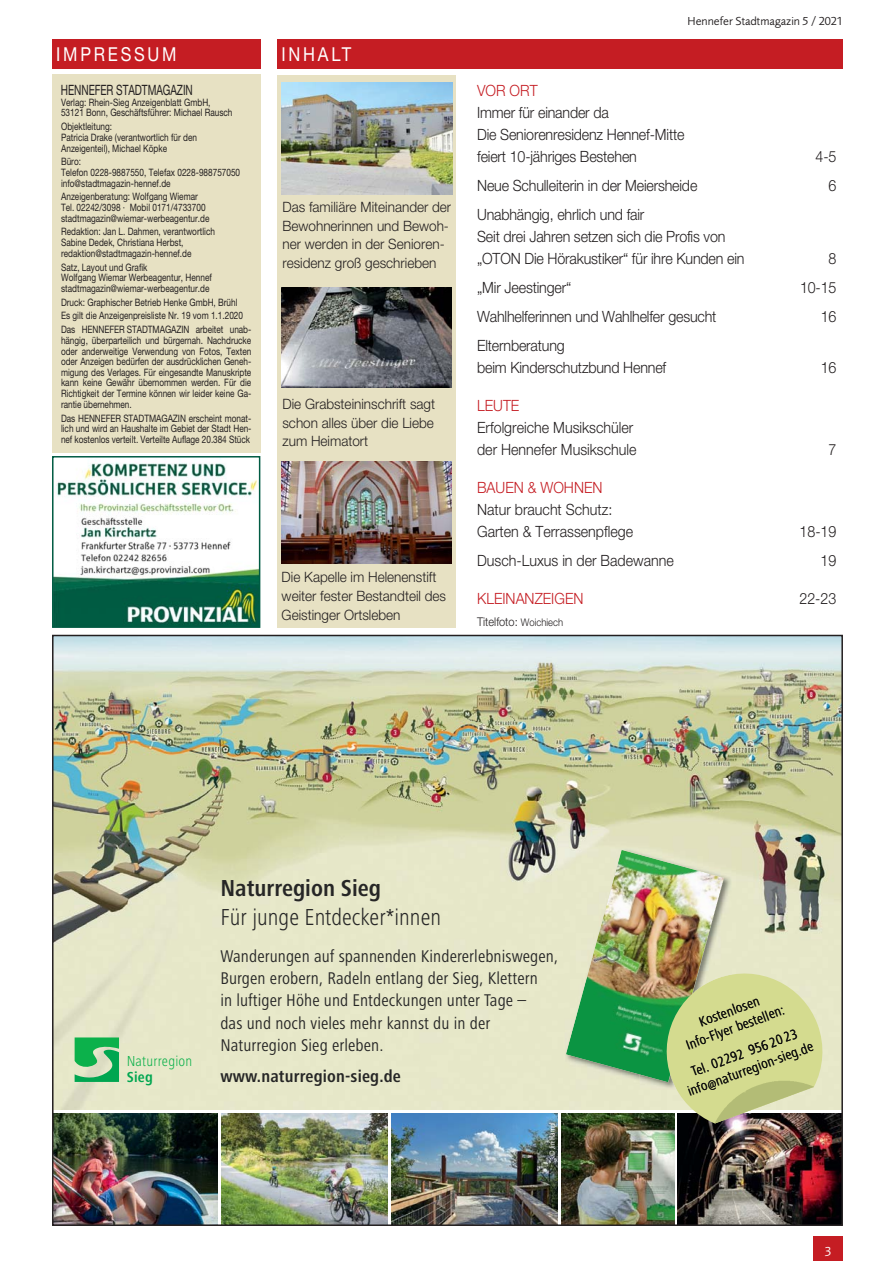
<style>
.page{position:relative;width:893px;height:1261px;background:#fff}
.page>*{position:absolute;margin:0;border:0;box-sizing:border-box;transform-origin:0 0}
.t1{font:24px "Lino Frutiger Next Cond Light+T42";color:#262626}
.t2{font:24px "Lino Frutiger Next Cond Bold+T42";color:#262626}
.t3{font:19.2px "Helvetica Neue";letter-spacing:.165em;color:#fff;scale:.86 1}
.t4{font:17.55px/22.4px "Lino Frutiger Next Cond Regular+T42";letter-spacing:.005em;color:#262626}
.t5{font:17.55px "Lino Frutiger Next Cond Bold+T42";letter-spacing:.01em;color:#262626}
.t6{font:300 15.45px/21.8px "Helvetica Neue";letter-spacing:-.01em;color:#231f20;scale:.92 1}
.t7{font:300 15.45px "Helvetica Neue";color:#c51d23;scale:.92 1}
.t8{font:15px "Lino Frutiger Next Cond Light+T42";letter-spacing:.015em;color:#0cb14b}
.t9{font:15px "Lino Frutiger Next Cond Bold+T42";color:#00a650}
.t10{font:14.4px "Lino Frutiger Next Cond Regular+T42";color:#0d0d0d}
.t11{font:300 14.25px/18.8px "Helvetica Neue";color:#231f20;scale:.95 1}
.t12{font:14.25px "Helvetica Neue";letter-spacing:-.005em;color:#231f20;scale:.71 1}
.t13{font:13.5px "Foundry Sans";color:#fff}
.t14{font:12px "Foundry Sans";color:#231f20}
.t15{font:300 12px "Helvetica Neue";color:#231f20;scale:.92 1}
.t16{font:10.2px/10.6px "Helvetica Neue";color:#231f20;scale:.81 1}
.t17{font:7.95px "Lino Frutiger Next Cond Medium+T42";color:#fff;scale:.9 1}
.s1{font-size:10.5px}
</style>
<div class="page">
<div style="left:813px;top:1236px;width:30px;height:25px;background:#c51d23"></div>
<div style="left:52px;top:74px;width:208px;height:378px;background:#e7e1c3"></div>
<div style="left:277px;top:75px;width:179px;height:552px;background:#e7e1c3"></div>
<img style="left:282px;top:462px;width:170px;height:101px">
<div style="left:52px;top:40px;width:208px;height:29px;background:#c51d23"></div>
<div style="left:277px;top:40px;width:566px;height:29px;background:#c51d23"></div>
<img style="left:55px;top:459px;width:202px;height:166px">
<div style="left:52px;top:456px;width:208px;height:172px;border:2px solid #005b43"></div>
<img style="left:282px;top:82px;width:170px;height:113px">
<img style="left:282px;top:287px;width:170px;height:101px">
<img style="left:55px;top:638px;width:785px;height:471px">
<svg style="left:75px;top:1037px;width:44px;height:45px;background:#4fbd74"></svg>
<img style="left:678px;top:1113px;width:162px;height:110px">
<img style="left:55px;top:1113px;width:162px;height:110px">
<img style="left:391px;top:1113px;width:166px;height:110px">
<img style="left:221px;top:1113px;width:167px;height:110px">
<img style="left:561px;top:1113px;width:113px;height:110px">
<img style="left:566px;top:850px;width:158px;height:224px">
<img style="left:565px;top:918px;width:38px;height:111px">
<img style="left:692px;top:932px;width:40px;height:31px">
<img style="left:565px;top:1029px;width:75px;height:61px">
<img style="left:640px;top:1074px;width:17px;height:16px">
<svg style="left:657px;top:963px;width:168px;height:160px;background:#c0c98c"></svg>
<h2 class="t3" style="left:56px;top:48px;width:141px">IMPRESSUM</h2>
<h2 class="t3" style="left:282px;top:48px;width:83px">INHALT</h2>
<h3 class="t12" style="left:61px;top:85px;width:187px">HENNEFER STADTMAGAZIN</h3>
<p class="t16" style="left:61px;top:98px;width:213px">Verlag: Rhein-Sieg Anzeigenblatt GmbH,<br>53121 Bonn, Geschäftsführer: Michael Rausch</p>
<p class="t16" style="left:61px;top:122px;width:169px">Objektleitung:<br>Patricia Drake (verantwortlich für den<br>Anzeigenteil), Michael Köpke</p>
<p class="t16" style="left:61px;top:157px;width:223px">Büro:<br>Telefon 0228-9887550, Telefax 0228-988757050 info@stadtmagazin-hennef.de</p>
<p class="t16" style="left:61px;top:192px;width:185px">Anzeigenberatung: Wolfgang Wiemar<br>Tel. 02242/3098 · Mobil 0171/4733700 stadtmagazin@wiemar-werbeagentur.de</p>
<p class="t16" style="left:61px;top:228px;width:192px">Redaktion: Jan L. Dahmen, verantwortlich<br>Sabine Dedek, Christiana Herbst, redaktion@stadtmagazin-hennef.de</p>
<p class="t16" style="left:61px;top:263px;width:188px">Satz, Layout und Grafik<br>Wolfgang Wiemar Werbeagentur, Hennef stadtmagazin@wiemar-werbeagentur.de</p>
<p class="t16" style="left:61px;top:296px;width:236px;line-height:13.8px">Druck: Graphischer Betrieb Henke GmbH, Brühl<br>Es gilt die Anzeigenpreisliste Nr. 19 vom 1.1.2020<br>Das HENNEFER STADTMAGAZIN arbeitet unab-</p>
<p class="t16" style="left:61px;top:336px;width:236px;text-align:justify">hängig, überparteilich und bürgernah. Nachdrucke oder anderweitige Verwendung von Fotos, Texten oder Anzeigen bedürfen der ausdrücklichen Geneh&shy;migung des Verlages. Für eingesandte Manuskripte kann keine Gewähr übernommen werden. Für die Richtigkeit der Termine können wir leider keine Ga&shy;rantie übernehmen.</p>
<p class="t16" style="left:61px;top:413px;width:237px;text-align:justify">Das HENNEFER STADTMAGAZIN erscheint monat&shy;lich und wird an Haushalte im Gebiet der Stadt Hen&shy;nef kostenlos verteilt. Verteilte Auflage 20.384 Stück</p>
<h3 class="t11" style="left:282px;top:199px;width:179px">Das familiäre Miteinander der<br>Bewohnerinnen und Bewoh&shy;ner werden in der Senioren&shy;residenz groß geschrieben</h3>
<h3 class="t11" style="left:282px;top:396px;width:162px;text-align:justify">Die Grabsteininschrift sagt schon alles über die Liebe zum Heimatort</h3>
<h3 class="t11" style="left:282px;top:569px;width:175px">Die Kapelle im Helenenstift weiter fester Bestandteil des<br>Geistinger Ortsleben</h3>
<p class="t14" style="left:688px;top:16px;width:157px">Hennefer Stadtmagazin 5 / 2021</p>
<h3 class="t7" style="left:477px;top:85px;width:67px">VOR ORT</h3>
<h3 class="t6" style="left:477px;top:103px;width:227px">Immer für einander da<br>Die Seniorenresidenz Hennef-Mitte feiert 10-jähriges Bestehen</h3>
<h3 class="t6" style="left:816px;top:147px;width:24px">4-5</h3>
<h3 class="t6" style="left:477px;top:176px;width:241px">Neue Schulleiterin in der Meiersheide</h3>
<h3 class="t6" style="left:828px;top:176px;width:10px">6</h3>
<h3 class="t6" style="left:477px;top:205px;width:292px">Unabhängig, ehrlich und fair<br>Seit drei Jahren setzen sich die Profis von „OTON Die Hörakustiker“ für ihre Kunden ein</h3>
<h3 class="t6" style="left:828px;top:249px;width:10px">8</h3>
<h3 class="t6" style="left:477px;top:278px;width:104px">„Mir Jeestinger“</h3>
<h3 class="t6" style="left:800px;top:278px;width:41px">10-15</h3>
<h3 class="t6" style="left:477px;top:307px;width:262px">Wahlhelferinnen und Wahlhelfer gesucht</h3>
<h3 class="t6" style="left:821px;top:307px;width:19px">16</h3>
<h3 class="t6" style="left:477px;top:337px;width:207px">Elternberatung<br>beim Kinderschutzbund Hennef</h3>
<h3 class="t6" style="left:821px;top:358px;width:19px">16</h3>
<h3 class="t7" style="left:477px;top:400px;width:47px">LEUTE</h3>
<h3 class="t6" style="left:477px;top:418px;width:175px">Erfolgreiche Musikschüler der Hennefer Musikschule</h3>
<h3 class="t7" style="left:477px;top:482px;width:138px">BAUEN &amp; WOHNEN</h3>
<h3 class="t6" style="left:477px;top:500px;width:171px">Natur braucht Schutz:<br>Garten &amp; Terrassenpflege</h3>
<h3 class="t6" style="left:828px;top:440px;width:10px">7</h3>
<h3 class="t6" style="left:799px;top:522px;width:42px">18-19</h3>
<h3 class="t6" style="left:477px;top:551px;width:215px">Dusch-Luxus in der Badewanne</h3>
<h3 class="t6" style="left:821px;top:551px;width:19px">19</h3>
<h3 class="t7" style="left:477px;top:593px;width:117px">KLEINANZEIGEN</h3>
<h3 class="t6" style="left:799px;top:589px;width:42px">22-23</h3>
<p class="t15" style="left:477px;top:617px;width:95px">Titelfoto: <span class="s1">Woichiech</span></p>
<h3 class="t8" style="left:127px;top:1055px;width:67px">Naturregion</h3>
<h3 class="t9" style="left:127px;top:1071px;width:28px">Sieg</h3>
<h1 class="t2" style="left:220px;top:879px;width:162px">Naturregion Sieg</h1>
<h1 class="t1" style="left:220px;top:908px;width:222px">Für junge Entdecker*innen</h1>
<h3 class="t4" style="left:220px;top:946px;width:339px">Wanderungen auf spannenden Kindererlebniswegen, Burgen erobern, Radeln entlang der Sieg, Klettern<br>in luftiger Höhe und Entdeckungen unter Tage –<br>das und noch vieles mehr kannst du in der Naturregion Sieg erleben.</h3>
<h3 class="t5" style="left:220px;top:1069px;width:182px">www.naturregion-sieg.de</h3>
<p class="t17" style="left:548px;top:1156px;width:39px;rotate:-90deg">© Jiri Hampl</p>
<h3 class="t10" style="left:697px;top:1016px;width:65px;rotate:-20deg">Kostenlosen</h3>
<h3 class="t10" style="left:686px;top:1086px;width:134px;rotate:-20deg">info@naturregion-sieg.de</h3>
<h3 class="t10" style="left:684px;top:1039px;width:105px;rotate:-20deg">Info-Flyer bestellen:</h3>
<h3 class="t10" style="left:690px;top:1066px;width:113px;rotate:-20deg">Tel. 02292 9562023</h3>
<h3 class="t13" style="left:825px;top:1246px;width:8px">3</h3>
</div>
